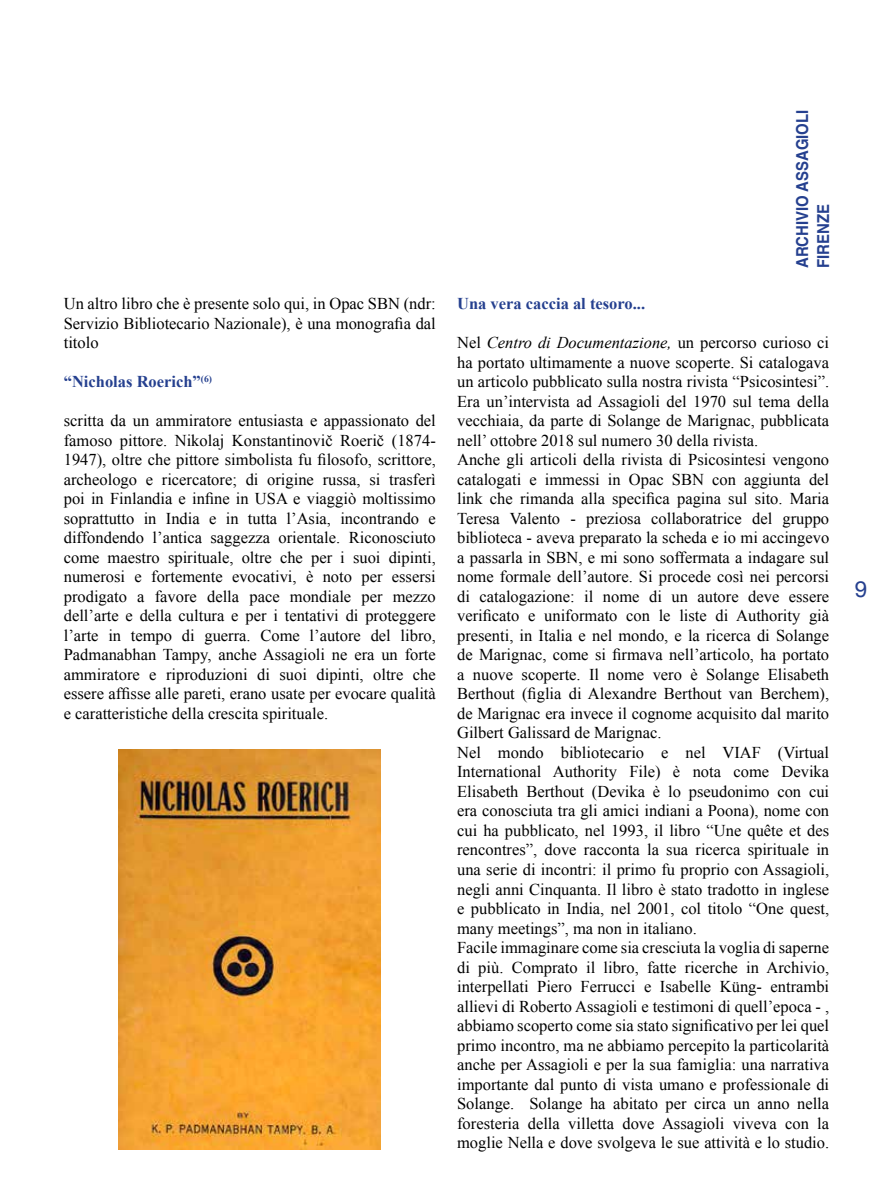
<style>
.page{position:relative;width:893px;height:1191px;background:#fff}
.page>*{position:absolute;margin:0;border:0;box-sizing:border-box;transform-origin:0 0}
.t1{font:22.5px "Helvetica Neue";color:#25408f}
.t2{font:16.5px/19.5px "Times New Roman";color:#000;text-align:justify}
.t3{font:700 16.5px "Times New Roman";color:#25408f}
.t4{font:700 16.5px/21px "Helvetica";color:#25408f;scale:.9 1}
.s1{font-style:italic}
</style>
<div class="page">
<img style="left:119px;top:749px;width:262px;height:400px">
<p class="t2" style="left:64px;top:294px;width:374px">Un altro libro che è presente solo qui, in Opac SBN (ndr:<br>Servizio Bibliotecario Nazionale), è una monografia dal titolo</p>
<p class="t3" style="left:64px;top:370px;width:150px">“Nicholas Roerich”<sup>(6)</sup></p>
<p class="t2" style="left:64px;top:411px;width:374px">scritta da un ammiratore entusiasta e appassionato del famoso pittore. Nikolaj Konstantinovič Roerič (1874- 1947), oltre che pittore simbolista fu filosofo, scrittore, archeologo e ricercatore; di origine russa, si trasferì poi in Finlandia e infine in USA e viaggiò moltissimo soprattutto in India e in tutta l’Asia, incontrando e diffondendo l’antica saggezza orientale. Riconosciuto come maestro spirituale, oltre che per i suoi dipinti, numerosi e fortemente evocativi, è noto per essersi prodigato a favore della pace mondiale per mezzo dell’arte e della cultura e per i tentativi di proteggere l’arte in tempo di guerra. Come l’autore del libro, Padmanabhan Tampy, anche Assagioli ne era un forte ammiratore e riproduzioni di suoi dipinti, oltre che essere affisse alle pareti, erano usate per evocare qualità e caratteristiche della crescita spirituale.</p>
<p class="t4" style="left:794px;top:268px;width:177px;rotate:-90deg">ARCHIVIO ASSAGIOLI<br>FIRENZE</p>
<p class="t3" style="left:457px;top:292px;width:190px">Una vera caccia al tesoro...</p>
<p class="t2" style="left:457px;top:333px;width:374px;text-align:left">Nel <span class="s1">Centro di Documentazione,</span> un percorso curioso ci ha portato ultimamente a nuove scoperte. Si catalogava un articolo pubblicato sulla nostra rivista “Psicosintesi”.<br>Era un’intervista ad Assagioli del 1970 sul tema della vecchiaia, da parte di Solange de Marignac, pubblicata nell’ ottobre 2018 sul numero 30 della rivista.<br>Anche gli articoli della rivista di Psicosintesi vengono catalogati e immessi in Opac SBN con aggiunta del link che rimanda alla specifica pagina sul sito. Maria Teresa Valento - preziosa collaboratrice del gruppo biblioteca - aveva preparato la scheda e io mi accingevo a passarla in SBN, e mi sono soffermata a indagare sul nome formale dell’autore. Si procede così nei percorsi di catalogazione: il nome di un autore deve essere verificato e uniformato con le liste di Authority già presenti, in Italia e nel mondo, e la ricerca di Solange de Marignac, come si firmava nell’articolo, ha portato a nuove scoperte. Il nome vero è Solange Elisabeth Berthout (figlia di Alexandre Berthout van Berchem), de Marignac era invece il cognome acquisito dal marito Gilbert Galissard de Marignac.<br>Nel mondo bibliotecario e nel VIAF (Virtual International Authority File) è nota come Devika Elisabeth Berthout (Devika è lo pseudonimo con cui era conosciuta tra gli amici indiani a Poona), nome con cui ha pubblicato, nel 1993, il libro “Une quête et des rencontres”, dove racconta la sua ricerca spirituale in una serie di incontri: il primo fu proprio con Assagioli, negli anni Cinquanta. Il libro è stato tradotto in inglese e pubblicato in India, nel 2001, col titolo “One quest, many meetings”, ma non in italiano.<br>Facile immaginare come sia cresciuta la voglia di saperne di più. Comprato il libro, fatte ricerche in Archivio, interpellati Piero Ferrucci e Isabelle Küng- entrambi allievi di Roberto Assagioli e testimoni di quell’epoca - , abbiamo scoperto come sia stato significativo per lei quel primo incontro, ma ne abbiamo percepito la particolarità anche per Assagioli e per la sua famiglia: una narrativa importante dal punto di vista umano e professionale di Solange. Solange ha abitato per circa un anno nella foresteria della villetta dove Assagioli viveva con la moglie Nella e dove svolgeva le sue attività e lo studio.</p>
<h1 class="t1" style="left:855px;top:573px;width:14px">9</h1>
</div>
